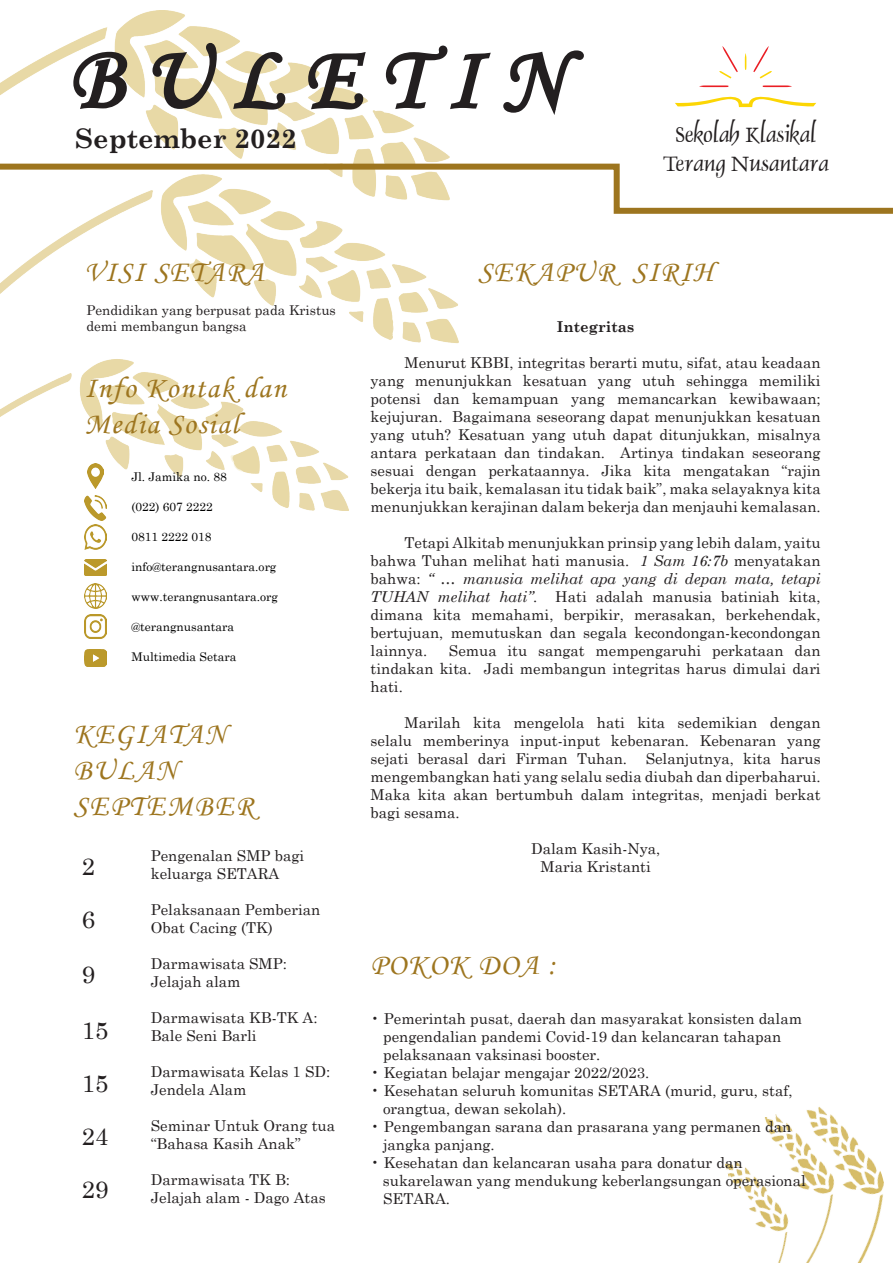
<style>
.page{position:relative;width:893px;height:1263px;background:#fff}
.page>*{position:absolute;margin:0;border:0;box-sizing:border-box;transform-origin:0 0}
.t1{font:90px "Monotype Corsiva";letter-spacing:.23em;color:#231f20}
.t2{font:30px/36px "Monotype Corsiva";letter-spacing:.05em;color:#9d751f}
.t3{font:700 27px "Century Schoolbook";color:#231f20}
.t4{font:24px "Dauphin Plain";color:#231f20}
.t5{font:24px "Century Schoolbook";color:#231f20}
.t6{font:15px/18px "Century Schoolbook";color:#231f20}
.t7{font:700 15px "Century Schoolbook";color:#231f20}
.t8{font:13.5px/16.2px "Century Schoolbook";color:#231f20}
.t9{font:12px "Century Schoolbook";color:#000}
.s1{font-style:italic}
</style>
<div class="page">
<img style="left:725px;top:1106px;width:159px;height:157px">
<img style="left:0;top:10px;width:458px;height:501px">
<svg style="left:72px;top:50px;width:57px;height:61px"></svg>
<svg style="left:151px;top:41px;width:67px;height:69px"></svg>
<svg style="left:231px;top:50px;width:56px;height:61px"></svg>
<svg style="left:307px;top:50px;width:60px;height:61px"></svg>
<svg style="left:384px;top:43px;width:107px;height:68px"></svg>
<svg style="left:503px;top:50px;width:81px;height:65px"></svg>
<svg style="left:719px;top:46px;width:19px;height:33px"></svg>
<svg style="left:745px;top:53px;width:1px;height:17px"></svg>
<svg style="left:753px;top:46px;width:19px;height:33px"></svg>
<svg style="left:675px;top:85px;width:141px;height:22px"></svg>
<img style="left:84px;top:584px;width:23px;height:24px">
<img style="left:84px;top:614px;width:23px;height:25px">
<img style="left:84px;top:649px;width:23px;height:17px">
<img style="left:84px;top:496px;width:23px;height:24px">
<img style="left:84px;top:524px;width:23px;height:25px">
<img style="left:84px;top:559px;width:23px;height:17px">
<img style="left:87px;top:464px;width:16px;height:24px">
<svg style="left:0;top:161px;width:893px;height:56px"></svg>
<p class="t1" style="left:69px;top:24px;width:497px">BULETIN</p>
<p class="t3" style="left:75px;top:118px;width:223px">September 2022</p>
<p class="t4" style="left:676px;top:120px;width:142px">Sekolah Klasikal</p>
<p class="t4" style="left:663px;top:148px;width:168px">Terang Nusantara</p>
<p class="t2" style="left:84px;top:254px;width:181px">VISI SETARA</p>
<p class="t8" style="left:86px;top:301px;width:251px">Pendidikan yang berpusat pada Kristus demi membangun bangsa</p>
<p class="t2" style="left:84px;top:370px;width:203px">Info Kontak dan</p>
<p class="t2" style="left:84px;top:406px;width:155px">Media Sosial</p>
<p class="t9" style="left:131px;top:466px;width:97px">Jl. Jamika no. 88</p>
<p class="t9" style="left:131px;top:496px;width:83px">(022) 607 2222</p>
<p class="t9" style="left:131px;top:526px;width:82px">0811 2222 018</p>
<p class="t9" style="left:131px;top:556px;width:147px">info@terangnusantara.org</p>
<p class="t9" style="left:131px;top:586px;width:148px">www.terangnusantara.org</p>
<p class="t9" style="left:131px;top:616px;width:104px">@terangnusantara</p>
<p class="t9" style="left:131px;top:646px;width:107px">Multimedia Setara</p>
<p class="t2" style="left:74px;top:716px;width:181px">KEGIATAN<br>BULAN<br>SEPTEMBER</p>
<p class="t5" style="left:82px;top:846px;width:15px">2</p>
<p class="t6" style="left:151px;top:845px;width:155px">Pengenalan SMP bagi keluarga SETARA</p>
<p class="t6" style="left:151px;top:899px;width:171px">Pelaksanaan Pemberian<br>Obat Cacing (TK)</p>
<p class="t6" style="left:151px;top:953px;width:138px">Darmawisata SMP:<br>Jelajah alam</p>
<p class="t6" style="left:151px;top:1007px;width:168px">Darmawisata KB-TK A:<br>Bale Seni Barli</p>
<p class="t6" style="left:151px;top:1061px;width:181px">Darmawisata Kelas 1 SD:<br>Jendela Alam</p>
<p class="t6" style="left:151px;top:1115px;width:186px">Seminar Untuk Orang tua “Bahasa Kasih Anak”</p>
<p class="t6" style="left:151px;top:1169px;width:176px">Darmawisata TK B:<br>Jelajah alam - Dago Atas</p>
<p class="t5" style="left:82px;top:899px;width:15px">6</p>
<p class="t5" style="left:82px;top:954px;width:15px">9</p>
<p class="t5" style="left:82px;top:1010px;width:28px">15</p>
<p class="t5" style="left:82px;top:1063px;width:28px">15</p>
<p class="t5" style="left:82px;top:1116px;width:28px">24</p>
<p class="t5" style="left:82px;top:1169px;width:28px">29</p>
<p class="t2" style="left:478px;top:254px;width:236px">SEKAPUR SIRIH</p>
<p class="t7" style="left:557px;top:315px;width:79px">Integritas</p>
<p class="t6" style="left:371px;top:352px;width:452px;text-align:justify;text-indent:34px">Menurut KBBI, integritas berarti mutu, sifat, atau keadaan yang menunjukkan kesatuan yang utuh sehingga memiliki potensi dan kemampuan yang memancarkan kewibawaan; kejujuran. Bagaimana seseorang dapat menunjukkan kesatuan yang utuh? Kesatuan yang utuh dapat ditunjukkan, misalnya antara perkataan dan tindakan. Artinya tindakan seseorang sesuai dengan perkataannya. Jika kita mengatakan “rajin bekerja itu baik, kemalasan itu tidak baik”, maka selayaknya kita menunjukkan kerajinan dalam bekerja dan menjauhi kemalasan.</p>
<p class="t6" style="left:371px;top:532px;width:452px;text-align:justify;text-indent:34px">Tetapi Alkitab menunjukkan prinsip yang lebih dalam, yaitu bahwa Tuhan melihat hati manusia. <span class="s1">1 Sam 16:7b</span> menyatakan bahwa: <span class="s1">“ … manusia melihat apa yang di depan mata, tetapi TUHAN melihat hati”</span>. Hati adalah manusia batiniah kita, dimana kita memahami, berpikir, merasakan, berkehendak, bertujuan, memutuskan dan segala kecondongan-kecondongan lainnya.</p>
<p class="t6" style="left:371px;top:640px;width:452px;text-align:justify;text-indent:78px">Semua itu sangat mempengaruhi perkataan dan tindakan kita. Jadi membangun integritas harus dimulai dari hati.</p>
<p class="t6" style="left:371px;top:712px;width:452px;text-align:justify;text-indent:34px">Marilah kita mengelola hati kita sedemikian dengan selalu memberinya input-input kebenaran. Kebenaran yang sejati berasal dari Firman Tuhan. Selanjutnya, kita harus mengembangkan hati yang selalu sedia diubah dan diperbaharui.<br>Maka kita akan bertumbuh dalam integritas, menjadi berkat bagi sesama.</p>
<p class="t6" style="left:531px;top:838px;width:131px">Dalam Kasih-Nya,</p>
<p class="t6" style="left:540px;top:856px;width:112px">Maria Kristanti</p>
<p class="t2" style="left:371px;top:947px;width:187px">POKOK DOA :</p>
<p class="t6" style="left:371px;top:1008px;width:433px">• Pemerintah pusat, daerah dan masyarakat konsisten dalam</p>
<p class="t6" style="left:383px;top:1026px;width:400px">pengendalian pandemi Covid-19 dan kelancaran tahapan</p>
<p class="t6" style="left:383px;top:1044px;width:219px">pelaksanaan vaksinasi booster.</p>
<p class="t6" style="left:371px;top:1062px;width:280px">• Kegiatan belajar mengajar 2022/2023.</p>
<p class="t6" style="left:371px;top:1080px;width:423px">• Kesehatan seluruh komunitas SETARA (murid, guru, staf,</p>
<p class="t6" style="left:383px;top:1098px;width:185px">orangtua, dewan sekolah).</p>
<p class="t6" style="left:371px;top:1116px;width:422px">• Pengembangan sarana dan prasarana yang permanen dan</p>
<p class="t6" style="left:383px;top:1134px;width:113px">jangka panjang.</p>
<p class="t6" style="left:371px;top:1152px;width:373px">• Kesehatan dan kelancaran usaha para donatur dan</p>
<p class="t6" style="left:383px;top:1170px;width:424px">sukarelawan yang mendukung keberlangsungan operasional</p>
<p class="t6" style="left:383px;top:1188px;width:68px">SETARA.</p>
</div>
